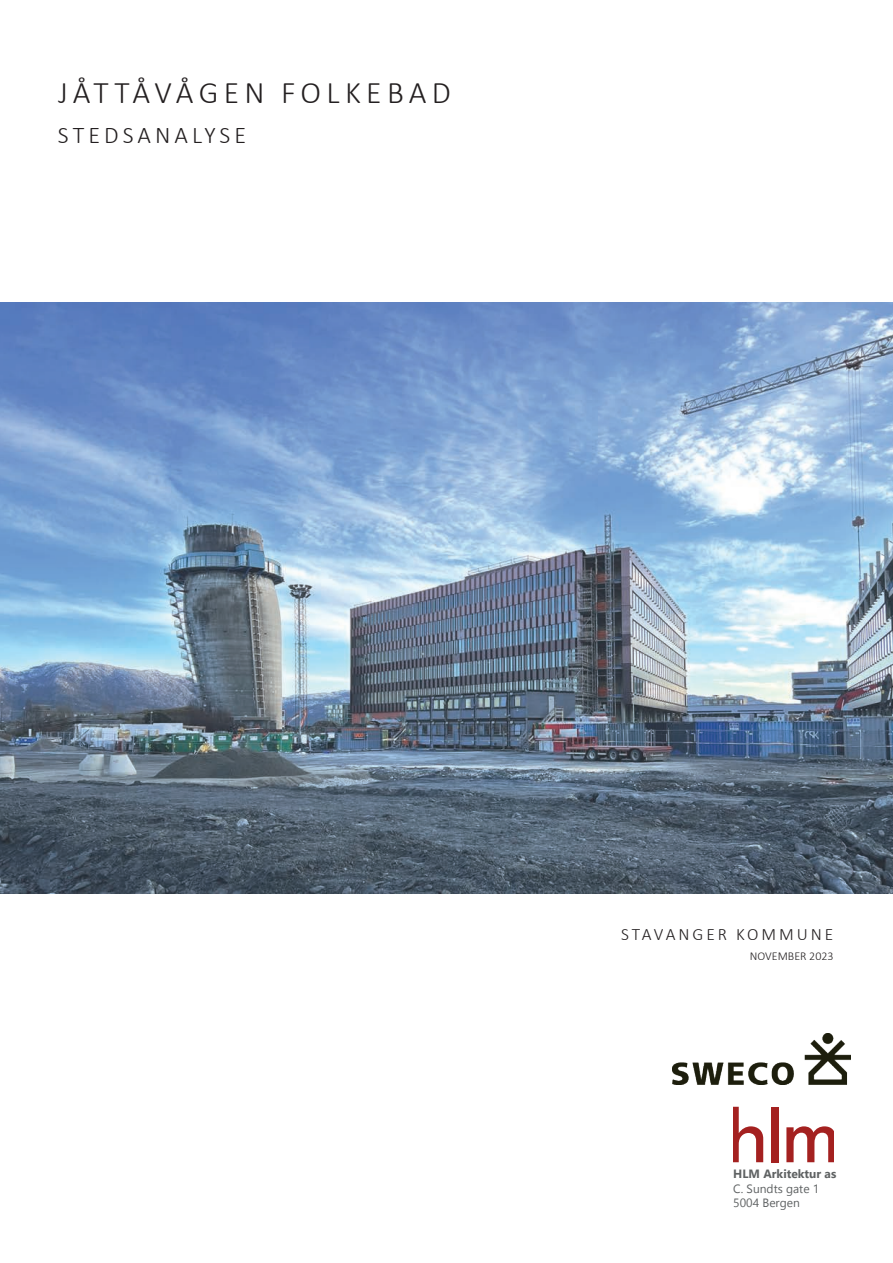
<style>
.page{position:relative;width:893px;height:1263px;background:#fff}
.page>*{position:absolute;margin:0;border:0;box-sizing:border-box;transform-origin:0 0}
.t1{font:300 31.5px "Calibri";letter-spacing:.165em;color:#231f20}
.t2{font:300 24px "Calibri";letter-spacing:.17em;color:#231f20}
.t3{font:300 17.4px "Calibri";letter-spacing:.17em;color:#231f20}
.t4{font:12px/14.4px "Gadugi";color:#5f6263}
.t5{font:700 12px "Gadugi";color:#5f6263}
.t6{font:300 12px "Calibri";color:#231f20}
</style>
<div class="page">
<svg style="left:786px;top:1126px;width:48px;height:36px"></svg>
<div style="left:771px;top:1107px;width:7px;height:55px;background:#a42120"></div>
<svg style="left:733px;top:1107px;width:30px;height:55px"></svg>
<img style="left:0;top:302px;width:893px;height:591px">
<img style="left:672px;top:1033px;width:178px;height:52px">
<h1 class="t1" style="left:58px;top:73px;width:395px">JÅTTÅVÅGEN FOLKEBAD</h1>
<h2 class="t2" style="left:58px;top:120px;width:190px">STEDSANALYSE</h2>
<h3 class="t3" style="left:621px;top:923px;width:214px">STAVANGER KOMMUNE</h3>
<p class="t6" style="left:750px;top:949px;width:85px">NOVEMBER 2023</p>
<p class="t5" style="left:733px;top:1167px;width:105px">HLM Arkitektur as</p>
<p class="t4" style="left:733px;top:1181px;width:88px">C. Sundts gate 1<br>5004 Bergen</p>
</div>
